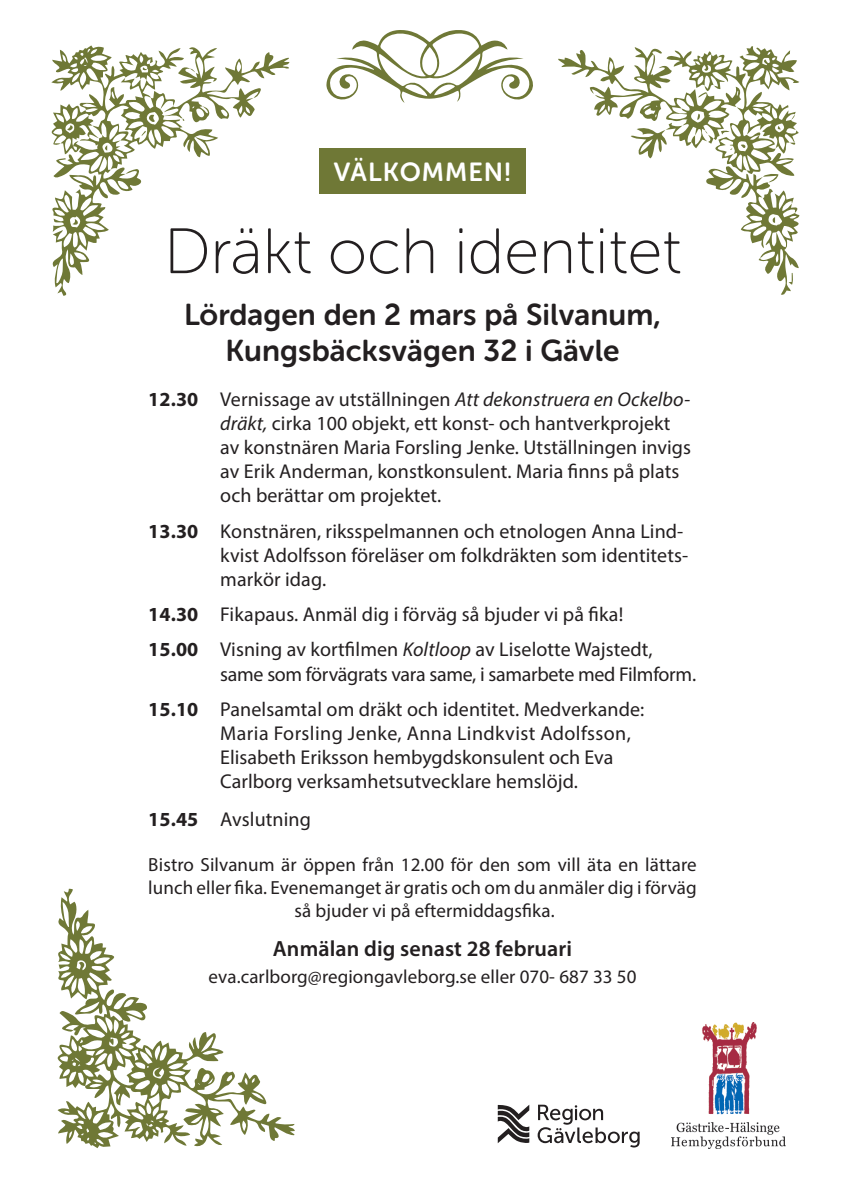
<style>
.page{position:relative;width:842px;height:1191px;background:#fff}
.page>*{position:absolute;margin:0;border:0;box-sizing:border-box;transform-origin:0 0}
.t1{font:64.1px "Museo Sans Rounded 100";color:#231f20}
.t2{font:30px/36px "Museo Sans Rounded 700";letter-spacing:.005em;color:#231f20;text-align:center}
.t3{font:26px "Museo Sans Rounded 700";letter-spacing:.04em;color:#fff}
.t4{font:600 22px "Myriad Pro";letter-spacing:.005em;color:#231f20}
.t5{font:20px/24px "Myriad Pro";letter-spacing:.005em;color:#231f20}
.t6{font:19px/22.8px "Myriad Pro";letter-spacing:.005em;color:#231f20;text-align:center}
.s1{font-weight:700}
.s2{font-style:italic}
</style>
<div class="page">
<svg style="left:326px;top:30px;width:207px;height:73px"></svg>
<svg style="left:51px;top:45px;width:167px;height:251px"></svg>
<svg style="left:164px;top:47px;width:125px;height:76px"></svg>
<svg style="left:141px;top:131px;width:5px;height:5px"></svg>
<svg style="left:148px;top:114px;width:7px;height:9px"></svg>
<svg style="left:72px;top:219px;width:6px;height:6px"></svg>
<svg style="left:104px;top:145px;width:3px;height:6px"></svg>
<svg style="left:67px;top:125px;width:6px;height:6px"></svg>
<svg style="left:143px;top:67px;width:4px;height:4px"></svg>
<svg style="left:558px;top:46px;width:241px;height:249px"></svg>
<div style="left:319px;top:148px;width:207px;height:45px;background:#6f7836"></div>
<svg style="left:498px;top:1104px;width:31px;height:39px"></svg>
<svg style="left:538px;top:1104px;width:102px;height:43px"></svg>
<img style="left:671px;top:1022px;width:115px;height:126px">
<svg style="left:57px;top:888px;width:238px;height:260px"></svg>
<h3 class="t3" style="left:334px;top:158px;width:179px">VÄLKOMMEN!</h3>
<h1 class="t1" style="left:164px;top:217px;width:519px">Dräkt och identitet</h1>
<h2 class="t2" style="left:184px;top:297px;width:478px">Lördagen den 2 mars på Silvanum,<br>Kungsbäcksvägen 32 i Gävle</h2>
<p class="t5" style="left:220px;top:387px;width:472px;text-indent:-72px"><span class="s1">12.30</span> Vernissage av utställningen <span class="s2">Att dekonstruera en Ockelbo&shy;dräkt,</span> cirka 100 objekt, ett konst- och hantverkprojekt av konstnären Maria Forsling Jenke. Utställningen invigs av Erik Anderman, konstkonsulent. Maria finns på plats och berättar om projektet.</p>
<p class="t5" style="left:220px;top:518px;width:469px;text-indent:-72px"><span class="s1">13.30</span> Konstnären, riksspelmannen och etnologen Anna Lind&shy;kvist Adolfsson föreläser om folkdräkten som identitets&shy;markör idag.</p>
<p class="t5" style="left:148px;top:596px;width:506px;line-height:35.4px"><span class="s1">14.30</span> Fikapaus. Anmäl dig i förväg så bjuder vi på fika!<br><span class="s1">15.00</span> Visning av kortfilmen <span class="s2">Koltloop</span> av Liselotte Wajstedt,</p>
<p class="t5" style="left:148px;top:656px;width:549px;line-height:35.4px;text-indent:72px">same som förvägrats vara same, i samarbete med Filmform.<br><span class="s1">15.10</span> Panelsamtal om dräkt och identitet. Medverkande:</p>
<p class="t5" style="left:220px;top:721px;width:412px">Maria Forsling Jenke, Anna Lindkvist Adolfsson,<br>Elisabeth Eriksson hembygdskonsulent och Eva<br>Carlborg verksamhetsutvecklare hemslöjd.</p>
<p class="t5" style="left:148px;top:806px;width:164px"><span class="s1">15.45</span> Avslutning</p>
<p class="t6" style="left:148px;top:853px;width:550px">Bistro Silvanum är öppen från 12.00 för den som vill äta en lättare lunch eller fika. Evenemanget är gratis och om du anmäler dig i förväg så bjuder vi på eftermiddagsfika.</p>
<p class="t4" style="left:273px;top:934px;width:301px">Anmälan dig senast 28 februari</p>
<p class="t6" style="left:209px;top:964px;width:429px">eva.carlborg@regiongavleborg.se eller 070- 687 33 50</p>
</div>
